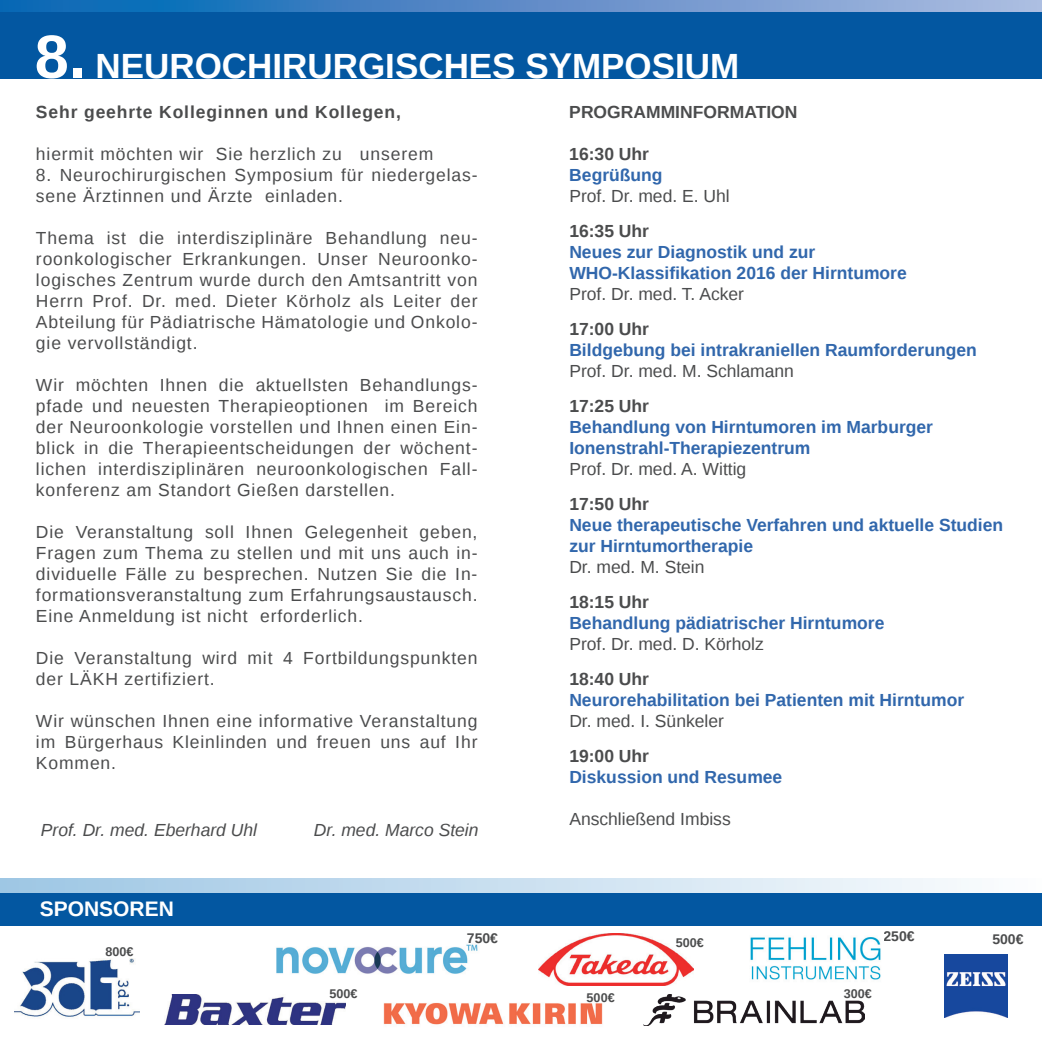
<style>
.page{position:relative;width:1042px;height:1042px;background:#fff}
.page>*{position:absolute;margin:0;border:0;box-sizing:border-box;transform-origin:0 0}
.t1{font:700 35px "Liberation Sans";color:#fff}
.t2{font:700 21px "Liberation Sans";color:#fff}
.t3{font:17.5px/21px "Liberation Sans";letter-spacing:.05em;color:#4b4c4d;text-align:justify}
.t4{font:700 17.5px/21px "Liberation Sans";color:#3167ac}
.t5{font:17.5px "Liberation Sans";color:#4b4c4d}
.t6{font:700 17.5px "Liberation Sans";color:#4b4c4d}
.t7{font:italic 17.5px "Liberation Sans";color:#4b4c4d}
.t8{font:700 17.5px "Liberation Sans";letter-spacing:.05em;color:#4b4c4d}
.t9{font:700 14px "Liberation Sans";color:#4b4c4d}
.t10{font:700 12.6px "Liberation Sans";color:#4b4c4d}
.s1{font-size:61.25px}
</style>
<div class="page">
<svg style="left:0;top:0;width:1042px;height:13px;background:#5289c5"></svg>
<div style="left:0;top:13px;width:1042px;height:66px;background:#0357a1"></div>
<img style="left:643px;top:995px;width:221px;height:30px">
<div style="left:0;top:878px;width:1042px;height:30px;background:linear-gradient(to right,#9dc5e4,#fbfcfe)"></div>
<div style="left:0;top:893px;width:1042px;height:32px;background:#0357a1"></div>
<img style="left:15px;top:958px;width:125px;height:59px">
<img style="left:165px;top:995px;width:180px;height:29px">
<img style="left:750px;top:937px;width:131px;height:43px">
<img style="left:383px;top:1003px;width:220px;height:22px">
<img style="left:276px;top:944px;width:202px;height:30px">
<img style="left:538px;top:933px;width:155px;height:52px">
<img style="left:944px;top:954px;width:63px;height:63px">
<h1 class="t1" style="left:35px;top:42px;width:706px"><span class="s1">8.</span> NEUROCHIRURGISCHES SYMPOSIUM</h1>
<p class="t6" style="left:569px;top:100px;width:230px">PROGRAMMINFORMATION</p>
<p class="t6" style="left:569px;top:142px;width:81px">16:30 Uhr</p>
<p class="t4" style="left:569px;top:164px;width:95px">Begrüßung</p>
<p class="t5" style="left:569px;top:186px;width:162px">Prof. Dr. med. E. Uhl</p>
<p class="t6" style="left:569px;top:219px;width:81px">16:35 Uhr</p>
<p class="t4" style="left:569px;top:241px;width:339px">Neues zur Diagnostik und zur<br>WHO-Klassifikation 2016 der Hirntumore</p>
<p class="t5" style="left:569px;top:284px;width:176px">Prof. Dr. med. T. Acker</p>
<p class="t6" style="left:569px;top:317px;width:81px">17:00 Uhr</p>
<p class="t4" style="left:569px;top:339px;width:409px">Bildgebung bei intrakraniellen Raumforderungen</p>
<p class="t5" style="left:569px;top:361px;width:226px">Prof. Dr. med. M. Schlamann</p>
<p class="t6" style="left:569px;top:394px;width:81px">17:25 Uhr</p>
<p class="t4" style="left:569px;top:416px;width:365px">Behandlung von Hirntumoren im Marburger<br>Ionenstrahl-Therapiezentrum</p>
<p class="t5" style="left:569px;top:459px;width:178px">Prof. Dr. med. A. Wittig</p>
<p class="t6" style="left:569px;top:492px;width:81px">17:50 Uhr</p>
<p class="t4" style="left:569px;top:514px;width:435px">Neue therapeutische Verfahren und aktuelle Studien zur Hirntumortherapie</p>
<p class="t5" style="left:569px;top:557px;width:137px">Dr. med. M. Stein</p>
<p class="t6" style="left:569px;top:590px;width:81px">18:15 Uhr</p>
<p class="t4" style="left:569px;top:612px;width:317px">Behandlung pädiatrischer Hirntumore</p>
<p class="t5" style="left:569px;top:634px;width:196px">Prof. Dr. med. D. Körholz</p>
<p class="t6" style="left:569px;top:667px;width:81px">18:40 Uhr</p>
<p class="t4" style="left:569px;top:689px;width:396px">Neurorehabilitation bei Patienten mit Hirntumor</p>
<p class="t5" style="left:569px;top:711px;width:156px">Dr. med. I. Sünkeler</p>
<p class="t6" style="left:569px;top:744px;width:81px">19:00 Uhr</p>
<p class="t4" style="left:569px;top:766px;width:214px">Diskussion und Resumee</p>
<p class="t5" style="left:569px;top:809px;width:163px">Anschließend Imbiss</p>
<p class="t7" style="left:41px;top:818px;width:218px">Prof. Dr. med. Eberhard Uhl</p>
<p class="t7" style="left:314px;top:818px;width:166px">Dr. med. Marco Stein</p>
<p class="t8" style="left:36px;top:100px;width:366px">Sehr geehrte Kolleginnen und Kollegen,</p>
<p class="t3" style="left:36px;top:144px;width:399px">hiermit möchten wir Sie herzlich zu unserem</p>
<p class="t3" style="left:36px;top:165px;width:443px">8. Neurochirurgischen Symposium für niedergelas&shy;sene Ärztinnen und Ärzte einladen.</p>
<p class="t3" style="left:36px;top:228px;width:443px">Thema ist die interdisziplinäre Behandlung neu&shy;roonkologischer Erkrankungen. Unser Neuroonko&shy;logisches Zentrum wurde durch den Amtsantritt von Herrn Prof. Dr. med. Dieter Körholz als Leiter der Abteilung für Pädiatrische Hämatologie und Onkolo&shy;gie vervollständigt.</p>
<p class="t3" style="left:36px;top:375px;width:443px">Wir möchten Ihnen die aktuellsten Behandlungs&shy;pfade und neuesten Therapieoptionen im Bereich der Neuroonkologie vorstellen und Ihnen einen Ein&shy;blick in die Therapieentscheidungen der wöchent&shy;lichen interdisziplinären neuroonkologischen Fall&shy;konferenz am Standort Gießen darstellen.</p>
<p class="t3" style="left:36px;top:522px;width:443px">Die Veranstaltung soll Ihnen Gelegenheit geben, Fragen zum Thema zu stellen und mit uns auch in&shy;dividuelle Fälle zu besprechen. Nutzen Sie die In&shy;formationsveranstaltung zum Erfahrungsaustausch.<br>Eine Anmeldung ist nicht erforderlich.</p>
<p class="t3" style="left:36px;top:648px;width:443px">Die Veranstaltung wird mit 4 Fortbildungspunkten der LÄKH zertifiziert.</p>
<p class="t3" style="left:36px;top:711px;width:443px">Wir wünschen Ihnen eine informative Veranstaltung im Bürgerhaus Kleinlinden und freuen uns auf Ihr Kommen.</p>
<p class="t2" style="left:40px;top:894px;width:136px">SPONSOREN</p>
<p class="t10" style="left:105px;top:943px;width:30px">800€</p>
<p class="t10" style="left:329px;top:984px;width:30px">500€</p>
<p class="t9" style="left:467px;top:929px;width:33px">750€</p>
<p class="t10" style="left:587px;top:989px;width:30px">500€</p>
<p class="t9" style="left:883px;top:926px;width:33px">250€</p>
<p class="t10" style="left:676px;top:934px;width:30px">500€</p>
<p class="t9" style="left:992px;top:929px;width:33px">500€</p>
<p class="t10" style="left:844px;top:984px;width:30px">300€</p>
</div>
